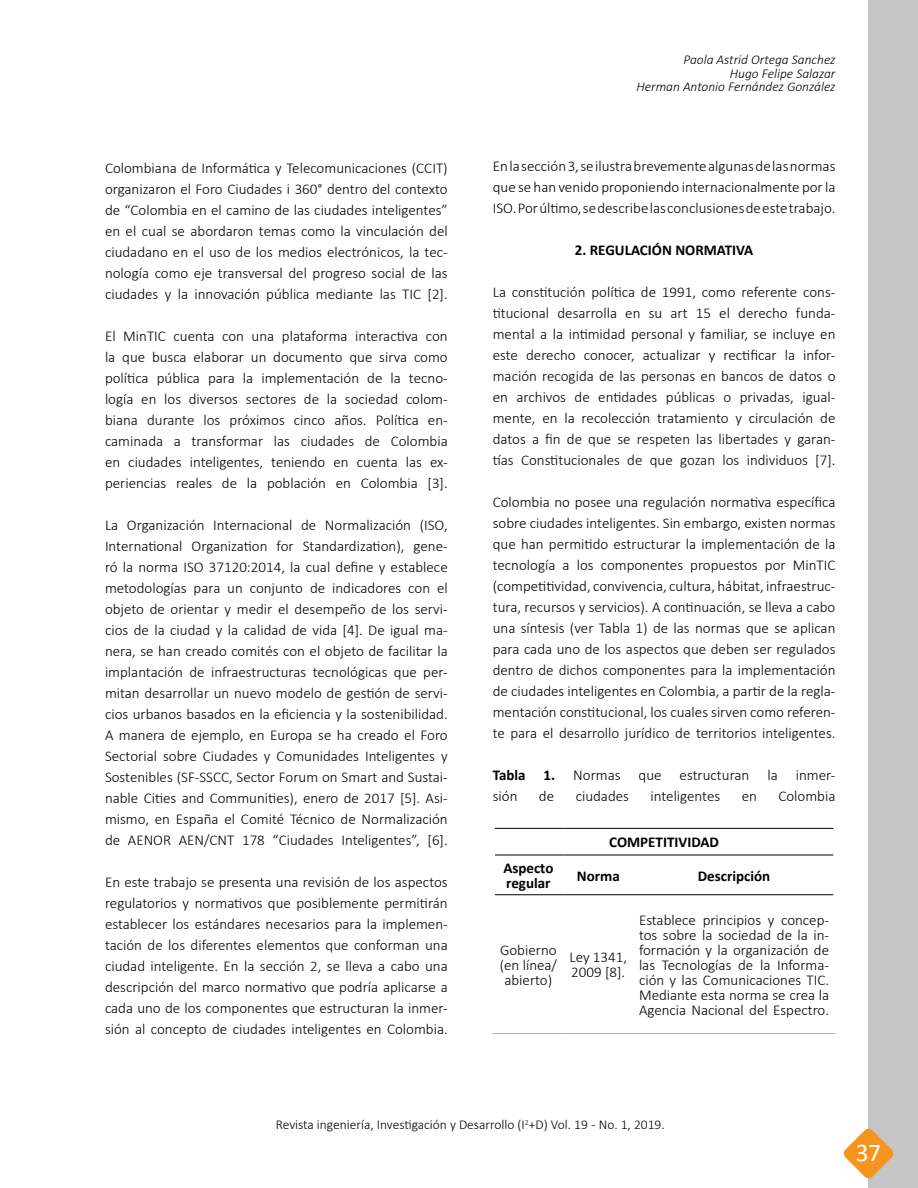
<style>
.page{position:relative;width:918px;height:1188px;background:#fff}
.page>*{position:absolute;margin:0;border:0;box-sizing:border-box;transform-origin:0 0}
.t1{font:25.5px "Calibri";color:#fff}
.t2{font:300 15px/21px "Calibri";color:#000;text-align:justify}
.t3{font:700 15px/15px "Calibri";color:#000}
.t4{font:italic 300 13.5px "Calibri";color:#000}
.t5{font:300 13.5px "Calibri";color:#000}
.s1{font-weight:700}
</style>
<div class="page">
<div style="left:869px;top:0;width:49px;height:1188px;background:#c4c5c5"></div>
<svg style="left:843px;top:1128px;width:51px;height:51px"></svg>
<hr style="left:493px;top:828px;width:71px;height:1px;background:#000">
<hr style="left:564px;top:828px;width:69px;height:1px;background:#000">
<hr style="left:633px;top:828px;width:203px;height:1px;background:#000">
<hr style="left:493px;top:855px;width:71px;height:1px;background:#000">
<hr style="left:564px;top:855px;width:69px;height:1px;background:#000">
<hr style="left:633px;top:855px;width:203px;height:1px;background:#000">
<hr style="left:493px;top:894px;width:71px;height:1px;background:#000">
<hr style="left:564px;top:894px;width:69px;height:1px;background:#000">
<hr style="left:633px;top:894px;width:203px;height:1px;background:#000">
<p class="t2" style="left:105px;top:157px;width:344px">Colombiana de Informática y Telecomunicaciones (CCIT) organizaron el Foro Ciudades i 360° dentro del contexto de “Colombia en el camino de las ciudades inteligentes” en el cual se abordaron temas como la vinculación del ciudadano en el uso de los medios electrónicos, la tec&shy;nología como eje transversal del progreso social de las ciudades y la innovación pública mediante las TIC [2].</p>
<p class="t2" style="left:105px;top:325px;width:344px">El MinTIC cuenta con una plataforma interactiva con la que busca elaborar un documento que sirva como política pública para la implementación de la tecno&shy;logía en los diversos sectores de la sociedad colom&shy;biana durante los próximos cinco años. Política en&shy;caminada a transformar las ciudades de Colombia en ciudades inteligentes, teniendo en cuenta las ex&shy;periencias reales de la población en Colombia [3].</p>
<p class="t2" style="left:105px;top:514px;width:344px">La Organización Internacional de Normalización (ISO, International Organization for Standardization), gene&shy;ró la norma ISO 37120:2014, la cual define y establece metodologías para un conjunto de indicadores con el objeto de orientar y medir el desempeño de los servi&shy;cios de la ciudad y la calidad de vida [4]. De igual ma&shy;nera, se han creado comités con el objeto de facilitar la implantación de infraestructuras tecnológicas que per&shy;mitan desarrollar un nuevo modelo de gestión de servi&shy;cios urbanos basados en la eficiencia y la sostenibilidad.<br>A manera de ejemplo, en Europa se ha creado el Foro Sectorial sobre Ciudades y Comunidades Inteligentes y Sostenibles (SF-SSCC, Sector Forum on Smart and Sustai&shy;nable Cities and Communities), enero de 2017 [5]. Asi&shy;mismo, en España el Comité Técnico de Normalización de AENOR AEN/CNT 178 “Ciudades Inteligentes”, [6].</p>
<p class="t2" style="left:105px;top:871px;width:344px">En este trabajo se presenta una revisión de los aspectos regulatorios y normativos que posiblemente permitirán establecer los estándares necesarios para la implemen&shy;tación de los diferentes elementos que conforman una ciudad inteligente. En la sección 2, se lleva a cabo una descripción del marco normativo que podría aplicarse a cada uno de los componentes que estructuran la inmer&shy;sión al concepto de ciudades inteligentes en Colombia.</p>
<p class="t4" style="left:684px;top:51px;width:153px">Paola Astrid Ortega Sanchez</p>
<p class="t4" style="left:730px;top:65px;width:107px">Hugo Felipe Salazar</p>
<p class="t4" style="left:636px;top:78px;width:201px">Herman Antonio Fernández González</p>
<p class="t2" style="left:493px;top:156px;width:344px">En la sección 3, se ilustra brevemente algunas de las normas que se han venido proponiendo internacionalmente por la ISO. Por último, se describe las conclusiones de este trabajo.</p>
<p class="t3" style="left:575px;top:243px;width:180px">2. REGULACIÓN NORMATIVA</p>
<p class="t2" style="left:493px;top:282px;width:344px">La constitución política de 1991, como referente cons&shy;titucional desarrolla en su art 15 el derecho funda&shy;mental a la intimidad personal y familiar, se incluye en este derecho conocer, actualizar y rectificar la infor&shy;mación recogida de las personas en bancos de datos o en archivos de entidades públicas o privadas, igual&shy;mente, en la recolección tratamiento y circulación de datos a fin de que se respeten las libertades y garan&shy;tías Constitucionales de que gozan los individuos [7].</p>
<p class="t2" style="left:493px;top:492px;width:344px">Colombia no posee una regulación normativa específica sobre ciudades inteligentes. Sin embargo, existen normas que han permitido estructurar la implementación de la tecnología a los componentes propuestos por MinTIC (competitividad, convivencia, cultura, hábitat, infraestruc&shy;tura, recursos y servicios). A continuación, se lleva a cabo una síntesis (ver Tabla 1) de las normas que se aplican para cada uno de los aspectos que deben ser regulados dentro de dichos componentes para la implementación de ciudades inteligentes en Colombia, a partir de la regla&shy;mentación constitucional, los cuales sirven como referen&shy;te para el desarrollo jurídico de territorios inteligentes.</p>
<p class="t2" style="left:493px;top:765px;width:344px"><span class="s1">Tabla 1.</span> Normas que estructuran la inmer&shy;sión</p>
<p class="t2" style="left:539px;top:786px;width:17px">de</p>
<p class="t2" style="left:576px;top:786px;width:55px">ciudades</p>
<p class="t2" style="left:651px;top:786px;width:71px">inteligentes</p>
<p class="t2" style="left:742px;top:786px;width:17px">en</p>
<p class="t2" style="left:778px;top:786px;width:59px">Colombia</p>
<p class="t3" style="left:609px;top:835px;width:111px">COMPETITIVIDAD</p>
<p class="t3" style="left:503px;top:861px;width:52px">Aspecto regular</p>
<p class="t3" style="left:577px;top:868px;width:44px">Norma</p>
<p class="t3" style="left:698px;top:868px;width:74px">Descripción</p>
<p class="t2" style="left:500px;top:942px;width:59px;line-height:15px;text-align:center">Gobierno (en línea/ abierto)</p>
<p class="t2" style="left:570px;top:949px;width:59px;line-height:15px">Ley 1341,<br>2009 [8].</p>
<p class="t2" style="left:639px;top:912px;width:192px;line-height:15px">Establece principios y concep&shy;tos sobre la sociedad de la in&shy;formación y la organización de las Tecnologías de la Informa&shy;ción y las Comunicaciones TIC.<br>Mediante esta norma se crea la Agencia Nacional del Espectro.</p>
<p class="t5" style="left:276px;top:1116px;width:390px">Revista ingeniería, Investigación y Desarrollo (I<sup>2</sup>+D) Vol. 19 - No. 1, 2019.</p>
<h1 class="t1" style="left:856px;top:1137px;width:27px">37</h1>
</div>
